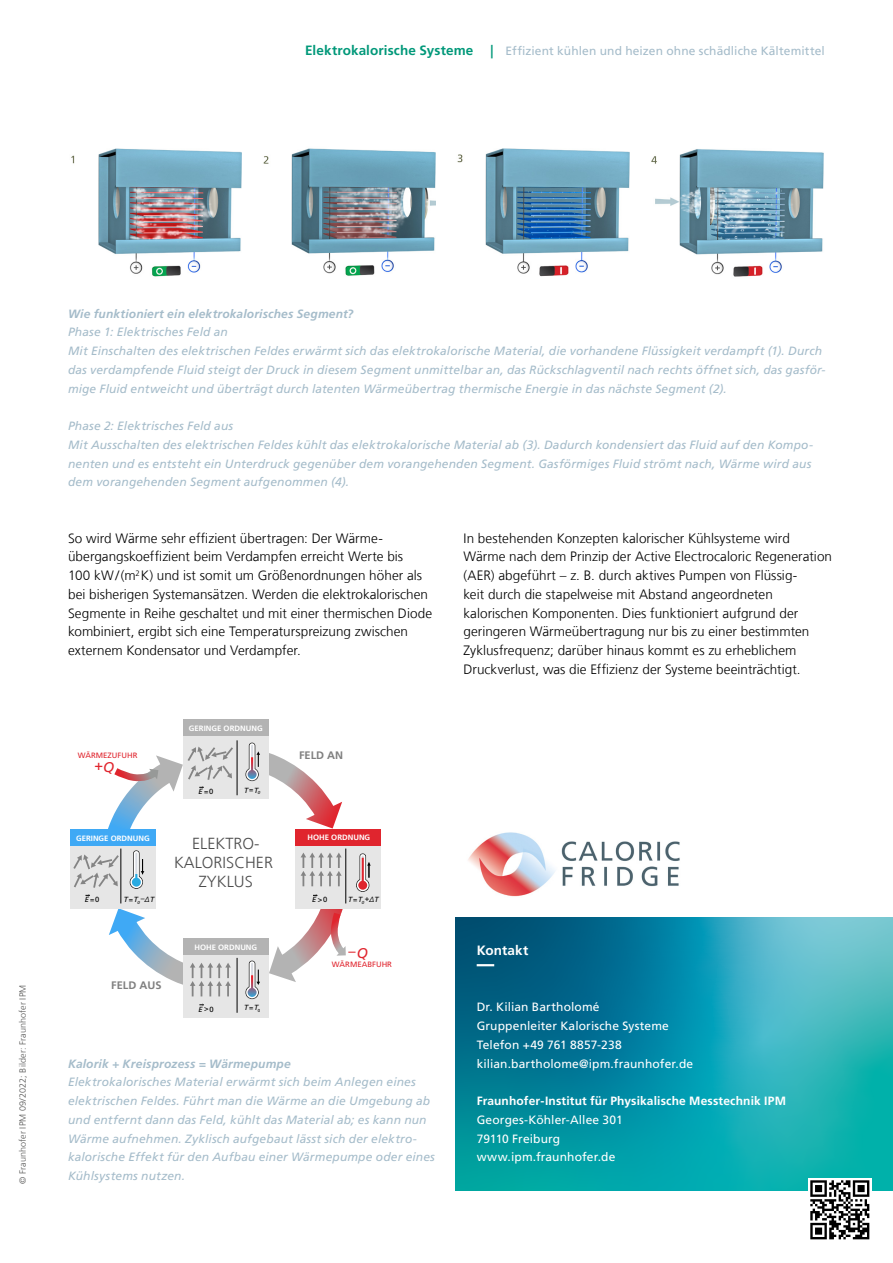
<style>
.page{position:relative;width:893px;height:1263px;background:#fff}
.page>*{position:absolute;margin:0;border:0;box-sizing:border-box;transform-origin:0 0}
.t1{font:300 15.9px/19.2px "Frutiger LT Com";color:#4d4d4d;text-align:center}
.t2{font:14.25px "Frutiger LT Com";color:#e0252e}
.t3{font:300 13.5px/18.8px "Frutiger LT Com";letter-spacing:.005em;color:#000}
.t4{font:700 13.5px "Frutiger LT Com";letter-spacing:.01em;color:#009879}
.t5{font:700 13.5px "Frutiger LT Com";letter-spacing:.005em;color:#fff}
.t6{font:italic 12px/18.8px "Frutiger LT Com";letter-spacing:.015em;color:#a5bcca}
.t7{font:12px/18.8px "Frutiger LT Com";letter-spacing:.01em;color:#fff}
.t8{font:italic 700 12px "Frutiger LT Com";letter-spacing:.015em;color:#a5bcca}
.t9{font:12px "Frutiger LT Com";letter-spacing:.01em;color:#a5bcca}
.t10{font:700 12px "Frutiger LT Com";letter-spacing:.01em;color:#fff}
.t11{font:700 10.95px "Frutiger LT Com";color:#808080}
.t12{font:300 9px "Frutiger LT Com";letter-spacing:.015em;color:#575756}
.t13{font:700 7.65px "Frutiger LT Com";color:#fff}
.t14{font:7.65px "Frutiger LT Com";color:#e0252e}
.t15{font:italic 7.5px "Frutiger LT Com";color:#000}
.t16{font:7.5px "Frutiger LT Com";color:#000}
.s1{font-weight:700;font-size:13.5px;color:#009879}
.s2{font-style:normal;font-size:7.05px}
.s3{font-style:normal}
.s4{font-style:italic}
</style>
<div class="page">
<div style="left:183px;top:719px;width:86px;height:17px;background:#b3b3b3"></div>
<div style="left:183px;top:938px;width:86px;height:79px;background:#e6e6e6"></div>
<hr style="left:237px;top:958px;width:1px;height:55px;background:#000">
<div style="left:70px;top:829px;width:86px;height:16px;background:#3fa9f5"></div>
<div style="left:295px;top:829px;width:86px;height:79px;background:#e6e6e6"></div>
<div style="left:295px;top:829px;width:86px;height:16px;background:#e0252e"></div>
<svg style="left:72px;top:736px;width:299px;height:270px"></svg>
<svg style="left:455px;top:918px;width:438px;height:273px;background:#1496a8"></svg>
<svg style="left:477px;top:964px;width:342px;height:2px"></svg>
<img style="left:468px;top:832px;width:212px;height:65px">
<div style="left:808px;top:1178px;width:64px;height:64px;background:linear-gradient(to right,#fff,#fff)"></div>
<svg style="left:810px;top:1180px;width:59px;height:59px"></svg>
<img style="left:71px;top:148px;width:171px;height:129px">
<img style="left:263px;top:148px;width:173px;height:128px">
<img style="left:457px;top:148px;width:173px;height:129px">
<img style="left:651px;top:149px;width:173px;height:128px">
<p class="t4" style="left:305px;top:42px;width:170px">Elektrokalorische Systeme</p>
<p class="t9" style="left:491px;top:44px;width:336px"><span class="s1">|</span> Effizient kühlen und heizen ohne schädliche Kältemittel</p>
<p class="t12" style="left:18px;top:1184px;width:201px;rotate:-90deg">© Fraunhofer IPM 09/2022; Bilder: Fraunhofer IPM</p>
<p class="t8" style="left:68px;top:306px;width:287px">Wie funktioniert ein elektrokalorisches Segment?</p>
<p class="t6" style="left:68px;top:323px;width:759px">Phase 1: Elektrisches Feld an<br>Mit Einschalten des elektrischen Feldes erwärmt sich das elektrokalorische Material, die vorhandene Flüssigkeit verdampft (1). Durch das verdampfende Fluid steigt der Druck in diesem Segment unmittelbar an, das Rückschlagventil nach rechts öffnet sich, das gasför&shy;mige Fluid entweicht und überträgt durch latenten Wärmeübertrag thermische Energie in das nächste Segment (2).</p>
<p class="t6" style="left:68px;top:417px;width:746px">Phase 2: Elektrisches Feld aus<br>Mit Ausschalten des elektrischen Feldes kühlt das elektrokalorische Material ab (3). Dadurch kondensiert das Fluid auf den Kompo&shy;nenten und es entsteht ein Unterdruck gegenüber dem vorangehenden Segment. Gasförmiges Fluid strömt nach, Wärme wird aus dem vorangehenden Segment aufgenommen (4).</p>
<p class="t3" style="left:68px;top:529px;width:366px">So wird Wärme sehr effizient übertragen: Der Wärme&shy;übergangskoeffizient beim Verdampfen erreicht Werte bis<br>100 kW/(m<sup>2</sup>K) und ist somit um Größenordnungen höher als bei bisherigen Systemansätzen. Werden die elektrokalorischen Segmente in Reihe geschaltet und mit einer thermischen Diode kombiniert, ergibt sich eine Temperaturspreizung zwischen externem Kondensator und Verdampfer.</p>
<p class="t3" style="left:463px;top:529px;width:370px">In bestehenden Konzepten kalorischer Kühlsysteme wird Wärme nach dem Prinzip der Active Electrocaloric Regeneration (AER) abgeführt – z. B. durch aktives Pumpen von Flüssig-<br>keit durch die stapelweise mit Abstand angeordneten kalorischen Komponenten. Dies funktioniert aufgrund der geringeren Wärmeübertragung nur bis zu einer bestimmten Zyklusfrequenz; darüber hinaus kommt es zu erheblichem Druckverlust, was die Effizienz der Systeme beeinträchtigt.</p>
<p class="t14" style="left:78px;top:750px;width:61px">WÄRMEZUFUHR</p>
<p class="t2" style="left:95px;top:756px;width:21px">+<sub>Q</sub></p>
<p class="t13" style="left:189px;top:724px;width:75px">GERINGE ORDNUNG</p>
<p class="t15" style="left:198px;top:787px;width:16px">E<span class="s2">=</span><span class="s3">0</span></p>
<p class="t15" style="left:244px;top:786px;width:18px">T<span class="s2">=</span>T<sub>0</sub></p>
<p class="t13" style="left:76px;top:834px;width:75px">GERINGE ORDNUNG</p>
<p class="t15" style="left:85px;top:895px;width:16px">E<span class="s2">=</span><span class="s3">0</span></p>
<p class="t15" style="left:124px;top:895px;width:32px">T<span class="s2">=</span>T<sub>0</sub> <span class="s3">–</span>∆T</p>
<h1 class="t1" style="left:174px;top:833px;width:100px">ELEKTRO-<br>KALORISCHER<br>ZYKLUS</h1>
<p class="t11" style="left:111px;top:978px;width:52px">FELD AUS</p>
<p class="t13" style="left:194px;top:943px;width:64px">HOHE ORDNUNG</p>
<p class="t16" style="left:199px;top:1004px;width:17px"><span class="s4">E</span>&gt;0</p>
<p class="t15" style="left:244px;top:1003px;width:18px">T<span class="s2">=</span>T<sub>0</sub></p>
<p class="t11" style="left:299px;top:749px;width:46px">FELD AN</p>
<p class="t13" style="left:307px;top:833px;width:64px">HOHE ORDNUNG</p>
<p class="t16" style="left:312px;top:895px;width:17px"><span class="s4">E</span>&gt;0</p>
<p class="t15" style="left:348px;top:895px;width:32px">T<span class="s2">=</span>T<sub>0</sub><span class="s3">+</span>∆T</p>
<p class="t2" style="left:349px;top:942px;width:21px">–<sub>Q</sub></p>
<p class="t14" style="left:332px;top:960px;width:62px">WÄRMEABFUHR</p>
<p class="t8" style="left:68px;top:1056px;width:224px">Kalorik + Kreisprozess = Wärmepumpe</p>
<p class="t6" style="left:68px;top:1073px;width:368px">Elektrokalorisches Material erwärmt sich beim Anlegen eines elektrischen Feldes. Führt man die Wärme an die Umgebung ab und entfernt dann das Feld, kühlt das Material ab; es kann nun Wärme aufnehmen. Zyklisch aufgebaut lässt sich der elektro&shy;kalorische Effekt für den Aufbau einer Wärmepumpe oder eines Kühlsystems nutzen.</p>
<p class="t5" style="left:477px;top:942px;width:53px">Kontakt</p>
<p class="t7" style="left:477px;top:998px;width:218px">Dr. Kilian Bartholomé<br>Gruppenleiter Kalorische Systeme<br>Telefon +49 761 8857-238 kilian.bartholome@ipm.fraunhofer.de</p>
<p class="t10" style="left:477px;top:1094px;width:311px">Fraunhofer-Institut für Physikalische Messtechnik IPM</p>
<p class="t7" style="left:477px;top:1110px;width:148px">Georges-Köhler-Allee 301<br>79110 Freiburg www.ipm.fraunhofer.de</p>
</div>
